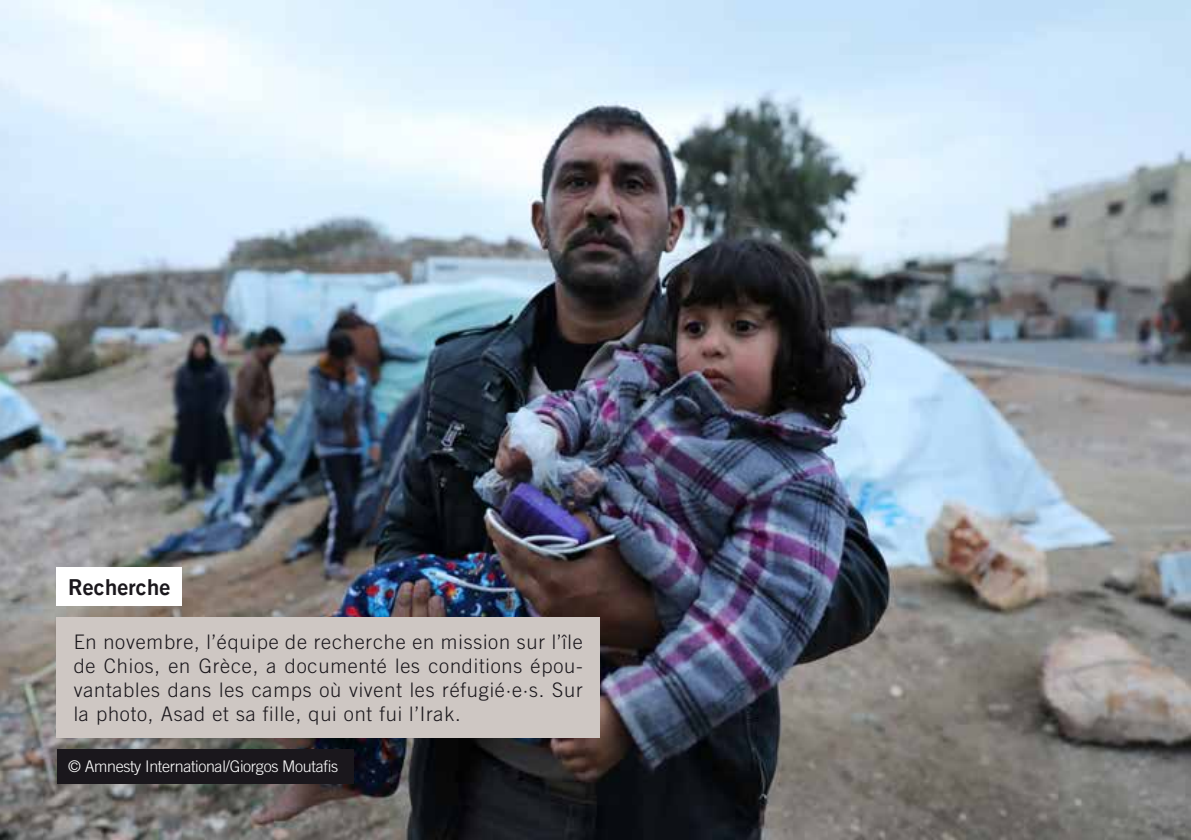
<style>
.page{position:relative;width:1191px;height:840px;background:#fff}
.page>*{position:absolute;margin:0;border:0;box-sizing:border-box;transform-origin:0 0}
.t1{font:22px "Amnesty Trade Gothic Bd 2";letter-spacing:.005em;color:#1a171c}
.t2{font:300 20px/24px "Amnesty Trade Gothic";letter-spacing:.04em;color:#1a171c;text-align:justify}
.t3{font:300 16px "Amnesty Trade Gothic";letter-spacing:-.02em;color:#fff}
</style>
<div class="page">
<img style="left:0;top:0;width:1191px;height:839px">
<div style="left:57px;top:567px;width:125px;height:38px;background:#fff"></div>
<div style="left:57px;top:617px;width:543px;height:120px;background:#cec7c3"></div>
<div style="left:57px;top:749px;width:296px;height:34px;background:#1a171c"></div>
<p class="t1" style="left:68px;top:573px;width:104px">Recherche</p>
<p class="t2" style="left:74px;top:629px;width:510px">En novembre, l’équipe de recherche en mission sur l’île de Chios, en Grèce, a documenté les conditions épou&shy;vantables dans les camps où vivent les réfugié·e·s. Sur la photo, Asad et sa fille, qui ont fui l’Irak.</p>
<p class="t3" style="left:68px;top:756px;width:271px">© Amnesty International/Giorgos Moutafis</p>
</div>
